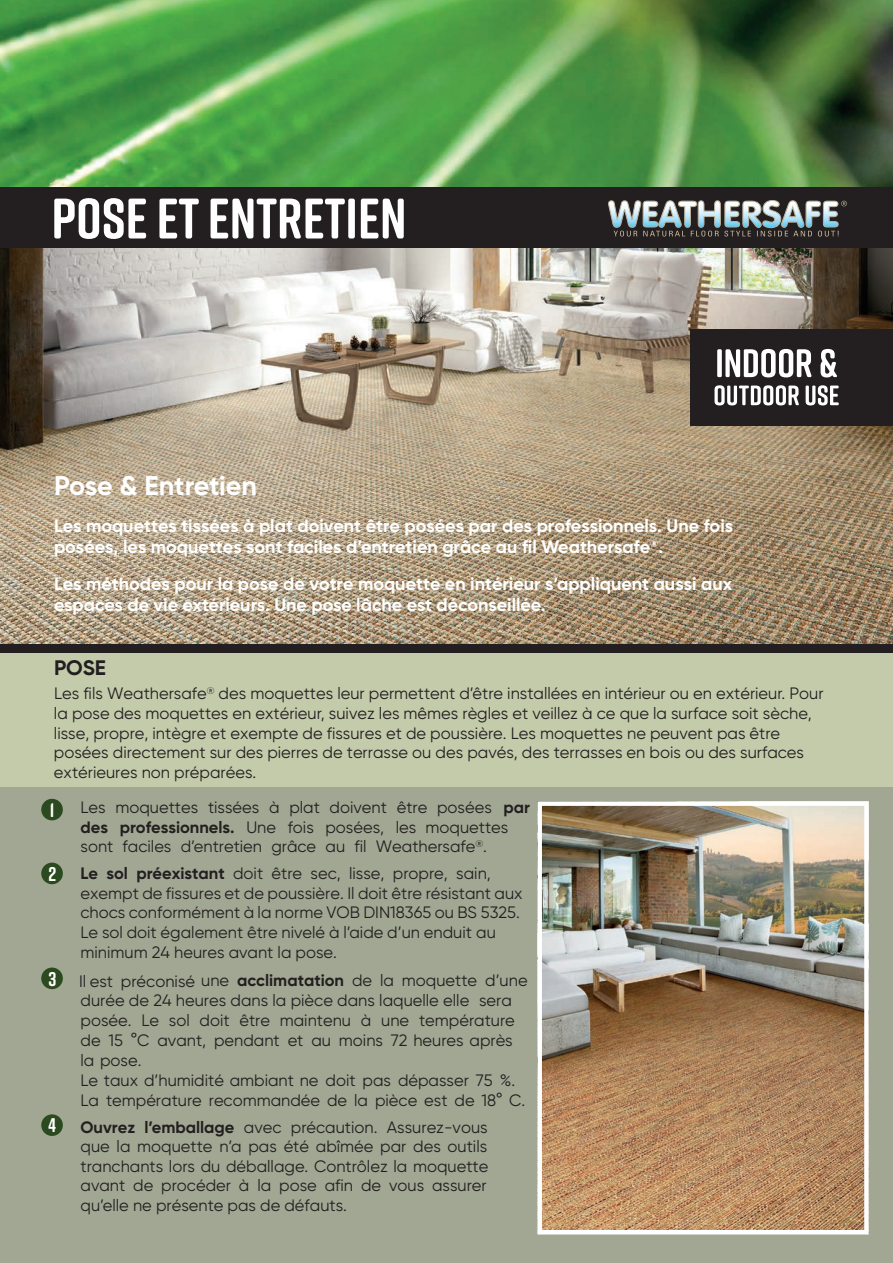
<style>
.page{position:relative;width:893px;height:1263px;background:#fff}
.page>*{position:absolute;margin:0;border:0;box-sizing:border-box;transform-origin:0 0}
.t1{font:700 57px "Rift Soft";color:#fff}
.t2{font:700 27px "Gilroy";letter-spacing:-.01em;color:#fff}
.t3{font:700 21px "Gilroy";color:#231f20}
.t4{font:700 19.8px "Rift Soft";color:#fff}
.t5{font:700 18px/21.6px "Gilroy";color:#fff}
.t6{font:16.5px/19.6px "Gilroy";color:#231f20}
.s1{font-weight:700}
</style>
<div class="page">
<div style="left:0;top:787px;width:893px;height:476px;background:#a1a793"></div>
<div style="left:0;top:512px;width:893px;height:275px;background:#c4cbab"></div>
<div style="left:0;top:187px;width:893px;height:116px;background:#231f20"></div>
<img style="left:0;top:0;width:893px;height:187px">
<img style="left:0;top:249px;width:893px;height:395px">
<div style="left:690px;top:329px;width:203px;height:96px;background:#231f20"></div>
<svg style="left:714px;top:385px;width:125px;height:20px"></svg>
<svg style="left:717px;top:349px;width:120px;height:28px"></svg>
<svg style="left:608px;top:200px;width:239px;height:36px"></svg>
<div style="left:0;top:644px;width:893px;height:9px;background:#231f20"></div>
<img style="left:542px;top:806px;width:322px;height:423px">
<div style="left:537px;top:801px;width:332px;height:433px;border:4px solid #fff"></div>
<div style="left:41px;top:799px;width:22px;height:21px;background:#2c4a20;border-radius:50%"></div>
<div style="left:41px;top:863px;width:22px;height:21px;background:#2c4a20;border-radius:50%"></div>
<div style="left:41px;top:967px;width:22px;height:22px;background:#2c4a20;border-radius:50%"></div>
<div style="left:41px;top:1114px;width:22px;height:22px;background:#2c4a20;border-radius:50%"></div>
<h1 class="t1" style="left:51px;top:178px;width:357px">POSE ET ENTRETIEN</h1>
<h2 class="t2" style="left:54px;top:469px;width:205px">Pose &amp; Entretien</h2>
<p class="t5" style="left:54px;top:514px;width:681px">Les moquettes tissées à plat doivent être posées par des professionnels. Une fois posées, les moquettes sont faciles d’entretien grâce au fil Weathersafe<sup>®</sup>.</p>
<p class="t5" style="left:54px;top:573px;width:680px">Les méthodes pour la pose de votre moquette en intérieur s’appliquent aussi aux espaces de vie extérieurs. Une pose lâche est déconseillée.</p>
<p class="t3" style="left:54px;top:655px;width:54px">POSE</p>
<p class="t6" style="left:54px;top:683px;width:771px">Les fils Weathersafe<sup>®</sup> des moquettes leur permettent d’être installées en intérieur ou en extérieur. Pour la pose des moquettes en extérieur, suivez les mêmes règles et veillez à ce que la surface soit sèche, lisse, propre, intègre et exempte de fissures et de poussière. Les moquettes ne peuvent pas être posées directement sur des pierres de terrasse ou des pavés, des terrasses en bois ou des surfaces extérieures non préparées.</p>
<p class="t4" style="left:50px;top:796px;width:6px">1</p>
<p class="t4" style="left:48px;top:859px;width:9px">2</p>
<p class="t4" style="left:48px;top:964px;width:9px">3</p>
<p class="t4" style="left:49px;top:1111px;width:9px">4</p>
<p class="t6" style="left:81px;top:797px;width:451px">Les moquettes tissées à plat doivent être posées <span class="s1">par des professionnels.</span> Une fois posées, les moquettes sont faciles d’entretien grâce au fil Weathersafe<sup>®</sup>.</p>
<p class="t6" style="left:81px;top:863px;width:444px"><span class="s1">Le sol préexistant</span> doit être sec, lisse, propre, sain, exempt de fissures et de poussière. Il doit être résistant aux chocs conformément à la norme VOB DIN18365 ou BS 5325.<br>Le sol doit également être nivelé à l’aide d’un enduit au minimum 24 heures avant la pose.</p>
<p class="t6" style="left:79px;top:971px;width:450px">Il est préconisé une <span class="s1">acclimatation</span> de la moquette d’une durée de 24 heures dans la pièce dans laquelle elle sera posée. Le sol doit être maintenu à une température de 15 °C avant, pendant et au moins 72 heures après la pose.<br>Le taux d’humidité ambiant ne doit pas dépasser 75 %.<br>La température recommandée de la pièce est de 18° C.</p>
<p class="t6" style="left:81px;top:1117px;width:409px;text-align:justify"><span class="s1">Ouvrez l’emballage</span> avec précaution. Assurez-vous que la moquette n’a pas été abîmée par des outils tranchants lors du déballage. Contrôlez la moquette avant de procéder à la pose afin de vous assurer qu’elle ne présente pas de défauts.</p>
</div>
